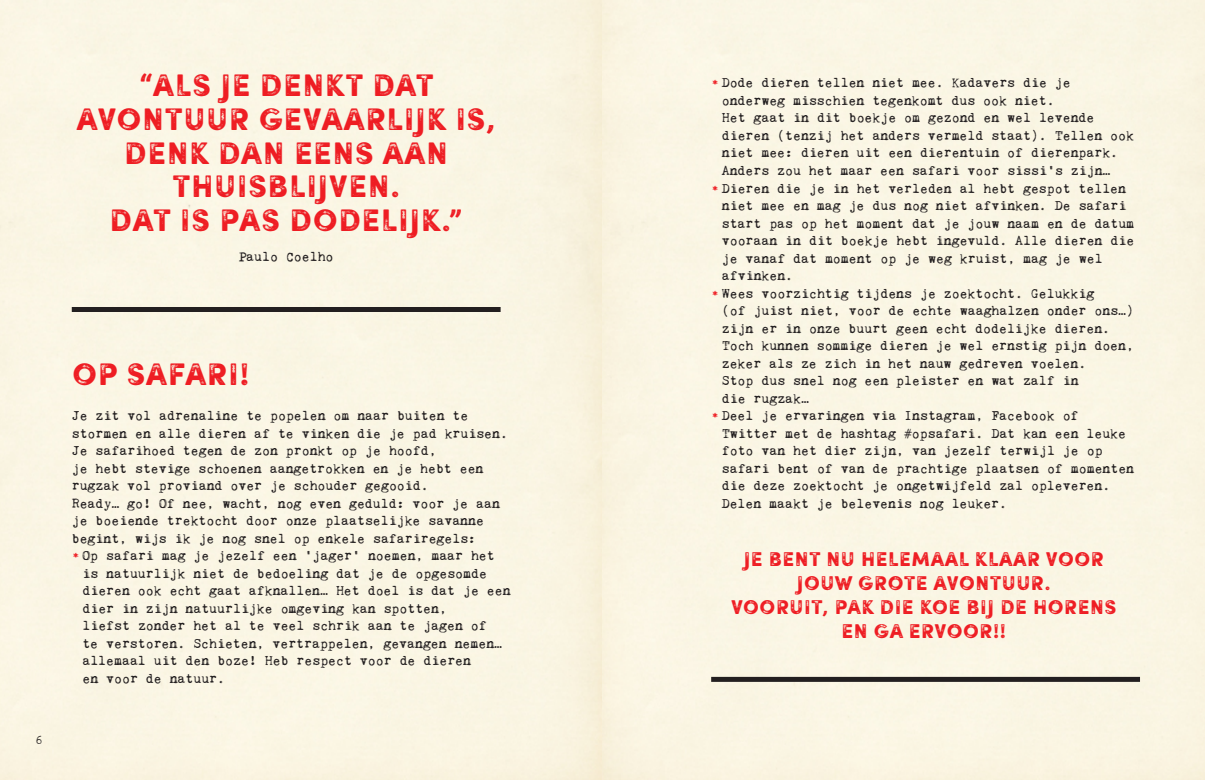
<style>
.page{position:relative;width:1205px;height:780px;background:#faf6e4}
.page>*{position:absolute;margin:0;border:0;box-sizing:border-box;transform-origin:0 0}
.t1{font:31.25px/33.8px "Sofia Rough Black Three";letter-spacing:-.01em;color:#ee1d23;text-align:center}
.t2{font:20px/23.8px "Sofia Rough Black Three";letter-spacing:-.01em;color:#ee1d23;text-align:center}
.t3{font:13.75px/17.5px "Kingthings Trypewriter 2";letter-spacing:-.01em;color:#231f20}
.t4{font:12.5px "Kingthings Trypewriter 2";color:#231f20}
.s1{color:#ee1d23}
</style>
<div class="page">
<div style="left:72px;top:307px;width:429px;height:5px;background:#231f20"></div>
<div style="left:711px;top:676px;width:429px;height:5px;background:#231f20"></div>
<h1 class="t1" style="left:76px;top:68px;width:422px">“ALS JE DENKT DAT<br>AVONTUUR GEVAARLIJK IS,<br>DENK DAN EENS AAN<br>THUISBLIJVEN.<br>DAT IS PAS DODELIJK.”</h1>
<p class="t3" style="left:239px;top:248px;width:97px">Paulo Coelho</p>
<p class="t4" style="left:35px;top:733px;width:9px">6</p>
<h1 class="t1" style="left:72px;top:357px;width:180px">OP SAFARI!</h1>
<p class="t3" style="left:72px;top:407px;width:438px">Je zit vol adrenaline te popelen om naar buiten te stormen en alle dieren af te vinken die je pad kruisen.<br>Je safarihoed tegen de zon pronkt op je hoofd,<br>je hebt stevige schoenen aangetrokken en je hebt een rugzak vol proviand over je schouder gegooid.<br>Ready… go! Of nee, wacht, nog even geduld: voor je aan je boeiende trektocht door onze plaatselijke savanne begint, wijs ik je nog snel op enkele safariregels:</p>
<p class="t3" style="left:82px;top:547px;width:430px;text-indent:-11px"><span class="s1">•</span> Op safari mag je jezelf een ‘jager’ noemen, maar het is natuurlijk niet de bedoeling dat je de opgesomde dieren ook echt gaat afknallen… Het doel is dat je een dier in zijn natuurlijke omgeving kan spotten,<br>liefst zonder het al te veel schrik aan te jagen of<br>te verstoren. Schieten, vertrappelen, gevangen nemen… allemaal uit den boze! Heb respect voor de dieren<br>en voor de natuur.</p>
<p class="t3" style="left:722px;top:74px;width:414px;text-indent:-11px"><span class="s1">•</span> Dode dieren tellen niet mee. Kadavers die je onderweg misschien tegenkomt dus ook niet.<br>Het gaat in dit boekje om gezond en wel levende dieren (tenzij het anders vermeld staat). Tellen ook niet mee: dieren uit een dierentuin of dierenpark.<br>Anders zou het maar een safari voor sissi’s zijn…</p>
<p class="t3" style="left:722px;top:179px;width:414px;text-indent:-11px"><span class="s1">•</span> Dieren die je in het verleden al hebt gespot tellen niet mee en mag je dus nog niet afvinken. De safari start pas op het moment dat je jouw naam en de datum vooraan in dit boekje hebt ingevuld. Alle dieren die je vanaf dat moment op je weg kruist, mag je wel afvinken.</p>
<p class="t3" style="left:722px;top:284px;width:414px;text-indent:-11px"><span class="s1">•</span> Wees voorzichtig tijdens je zoektocht. Gelukkig<br>(of juist niet, voor de echte waaghalzen onder ons…) zijn er in onze buurt geen echt dodelijke dieren.<br>Toch kunnen sommige dieren je wel ernstig pijn doen, zeker als ze zich in het nauw gedreven voelen.<br>Stop dus snel nog een pleister en wat zalf in<br>die rugzak…</p>
<p class="t3" style="left:722px;top:407px;width:414px;text-indent:-11px"><span class="s1">•</span> Deel je ervaringen via Instagram, Facebook of Twitter met de hashtag #opsafari. Dat kan een leuke foto van het dier zijn, van jezelf terwijl je op safari bent of van de prachtige plaatsen of momenten die deze zoektocht je ongetwijfeld zal opleveren.<br>Delen maakt je belevenis nog leuker.</p>
<h2 class="t2" style="left:731px;top:547px;width:388px">JE BENT NU HELEMAAL KLAAR VOOR<br>JOUW GROTE AVONTUUR.<br>VOORUIT, PAK DIE KOE BIJ DE HORENS<br>EN GA ERVOOR!!</h2>
</div>
